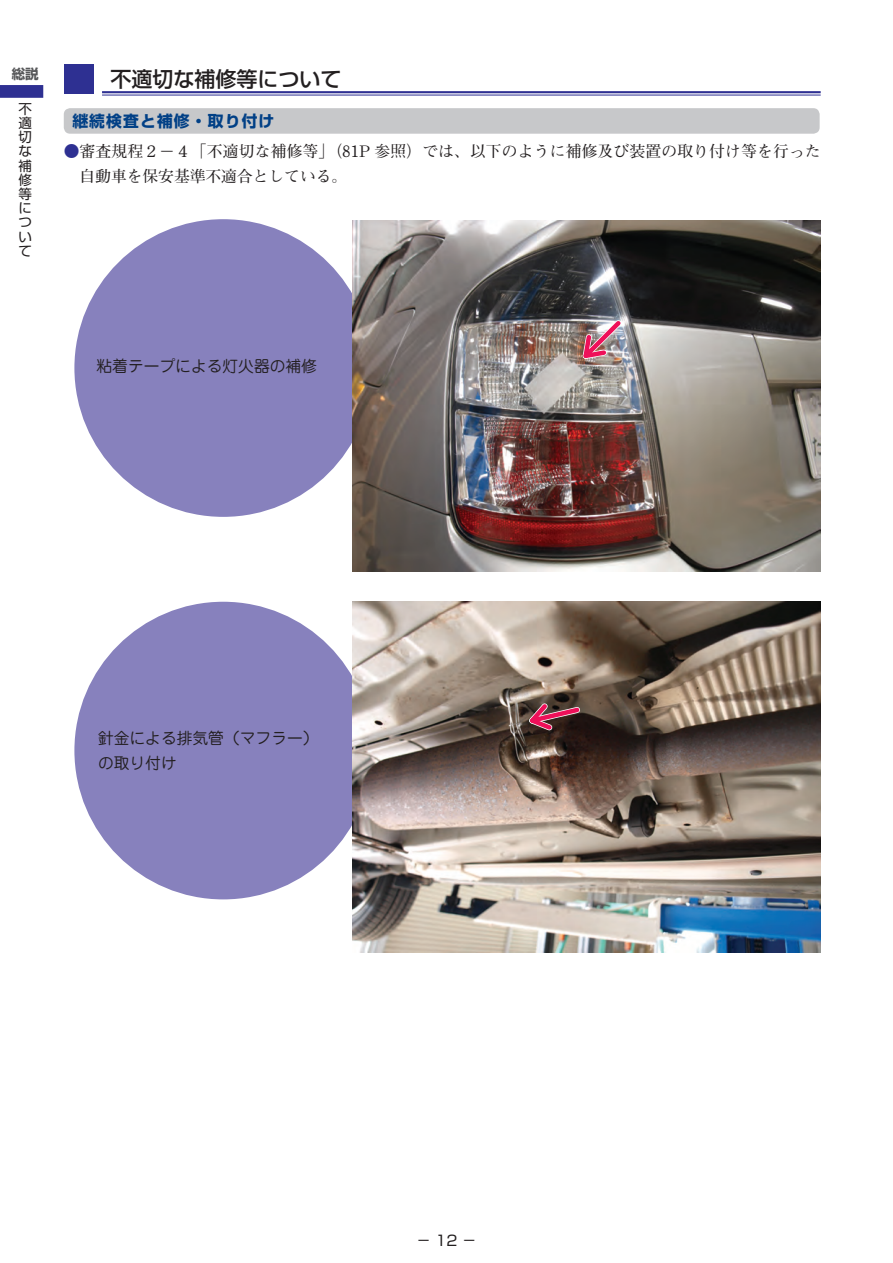
<style>
.page{position:relative;width:893px;height:1263px;background:#fff}
.page>*{position:absolute;margin:0;border:0;box-sizing:border-box;transform-origin:0 0}
.t1{font:500 21px "Shin Go Pro";color:#231f20}
.t2{font:700 15.75px/25.5px "Futo Min A101 Pro";letter-spacing:.01em;color:#231f20}
.t3{font:15.75px/25.5px "Jun 201 Pro";color:#231f20}
.t4{font:700 15.75px "Shin Go Pro";letter-spacing:.075em;color:#014086}
.t5{font:14.4px "Shin Go Pro";color:#231f20}
.t6{font:13.5px/14.2px "Shin Go Pro";color:#231f20;text-align:justify}
.t7{font:700 13.5px "Shin Go Pro";color:#57585a}
.s1{color:#2e3092}
</style>
<div class="page">
<div style="left:64px;top:64px;width:30px;height:29px;background:#2e3092"></div>
<svg style="left:102px;top:93px;width:719px;height:2px"></svg>
<hr style="left:102px;top:91px;width:719px;height:2px;background:#2e3092">
<hr style="left:102px;top:95px;width:719px;height:1px;background:#2e3092">
<svg style="left:64px;top:108px;width:756px;height:26px;background:#c8c9cb"></svg>
<div style="left:74px;top:219px;width:298px;height:298px;background:#8781bd;border-radius:50%"></div>
<img style="left:353px;top:221px;width:467px;height:350px">
<img style="left:577px;top:315px;width:50px;height:49px">
<div style="left:74px;top:602px;width:298px;height:297px;background:#8781bd;border-radius:50%"></div>
<img style="left:353px;top:602px;width:467px;height:350px">
<svg style="left:522px;top:698px;width:62px;height:37px;background:#613339"></svg>
<svg style="left:0;top:85px;width:43px;height:13px"></svg>
<p class="t7" style="left:12px;top:63px;width:28px">総説</p>
<p class="t6" style="left:18px;top:100px;width:15px">不適切な補修等について</p>
<h1 class="t1" style="left:111px;top:61px;width:233px">不適切な補修等について</h1>
<p class="t4" style="left:72px;top:108px;width:203px">継続検査と補修・取り付け</p>
<p class="t2" style="left:80px;top:136px;width:743px;text-indent:-16px"><span class="s1">●</span> 審査規程２－４「不適切な補修等」（81P 参照）では、以下のように補修及び装置の取り付け等を行った自動車を保安基準不適合としている。</p>
<p class="t3" style="left:97px;top:351px;width:222px">粘着テープによる灯火器の補修</p>
<p class="t3" style="left:98px;top:723px;width:222px">針金による排気管（マフラー）の取り付け</p>
<p class="t5" style="left:416px;top:1228px;width:62px">－ 12 －</p>
</div>
